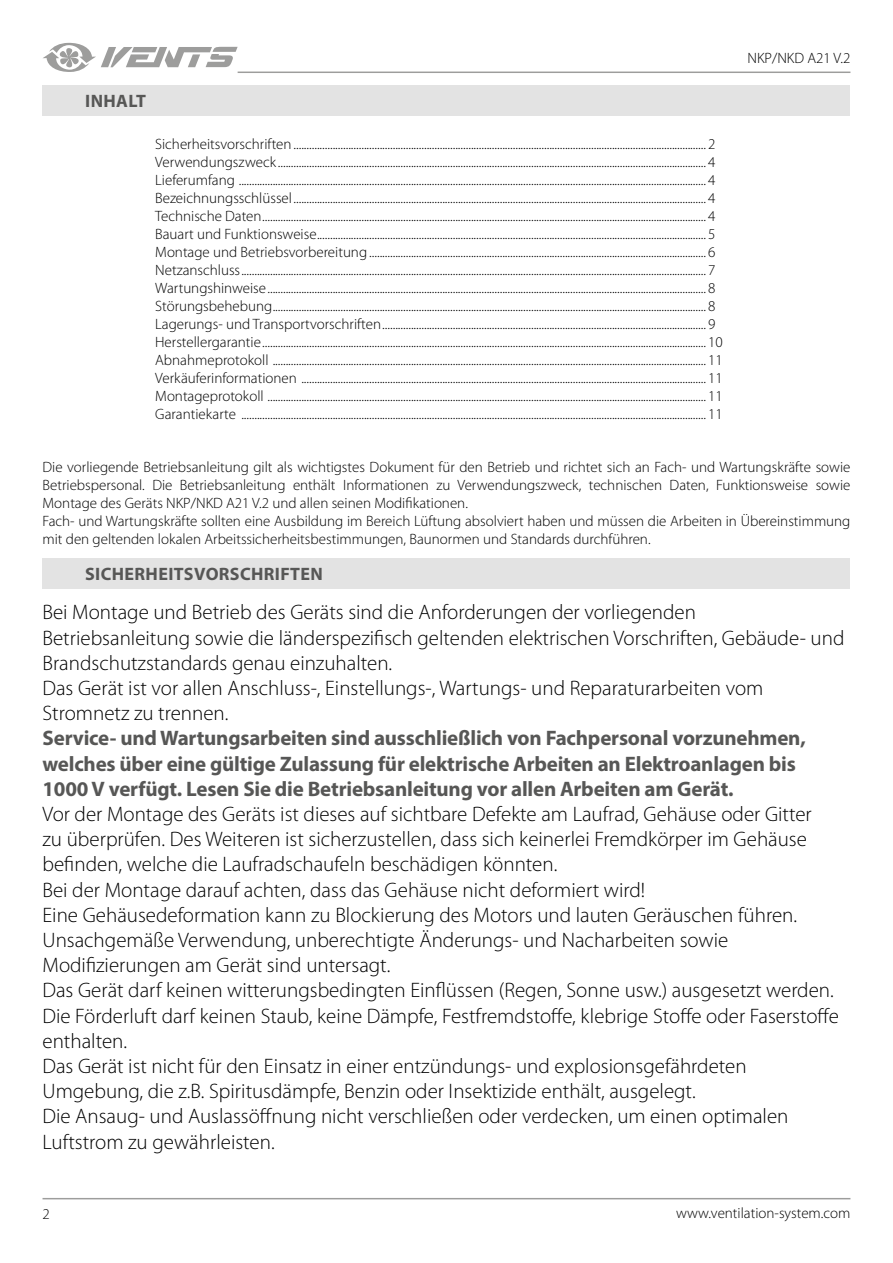
<style>
.page{position:relative;width:893px;height:1263px;background:#fff}
.page>*{position:absolute;margin:0;border:0;box-sizing:border-box;transform-origin:0 0}
.t1{font:300 21px/25.2px "Myriad Pro";color:#000}
.t2{font:700 21px/25.2px "Myriad Pro";letter-spacing:-.01em;color:#575756}
.t3{font:700 18px "Myriad Pro";letter-spacing:.02em;color:#575756}
.t4{font:300 15px/18px "Myriad Pro";color:#000}
</style>
<div class="page">
<hr style="left:43px;top:1198px;width:807px;height:1px;background:#9d9d9c">
<hr style="left:238px;top:72px;width:612px;height:1px;background:#9d9d9c">
<svg style="left:43px;top:43px;width:195px;height:29px"></svg>
<div style="left:43px;top:85px;width:807px;height:31px;background:#e3e3e3"></div>
<div style="left:43px;top:558px;width:807px;height:31px;background:#e3e3e3"></div>
<p class="t3" style="left:85px;top:89px;width:62px">INHALT</p>
<p class="t4" style="left:155px;top:136px;width:569px">Sicherheitsvorschriften.............................................................................................................................................................. 2<br>Verwendungszweck .................................................................................................................................................................... 4<br>Lieferumfang ................................................................................................................................................................................... 4<br>Bezeichnungsschlüssel.............................................................................................................................................................. 4<br>Technische Daten.......................................................................................................................................................................... 4<br>Bauart und Funktionsweise..................................................................................................................................................... 5<br>Montage und Betriebsvorbereitung ................................................................................................................................. 6<br>Netzanschluss.................................................................................................................................................................................. 7<br>Wartungshinweise........................................................................................................................................................................ 8<br>Störungsbehebung...................................................................................................................................................................... 8<br>Lagerungs- und Transportvorschriften............................................................................................................................ 9<br>Herstellergarantie.......................................................................................................................................................................... 10<br>Abnahmeprotokoll ...................................................................................................................................................................... 11<br>Verkäuferinformationen ........................................................................................................................................................... 11<br>Montageprotokoll ........................................................................................................................................................................ 11<br>Garantiekarte .................................................................................................................................................................................. 11</p>
<p class="t4" style="left:747px;top:49px;width:104px">NKP/NKD A21 V.2</p>
<p class="t4" style="left:43px;top:458px;width:809px">Die vorliegende Betriebsanleitung gilt als wichtigstes Dokument für den Betrieb und richtet sich an Fach- und Wartungskräfte sowie Betriebspersonal. Die Betriebsanleitung enthält Informationen zu Verwendungszweck, technischen Daten, Funktionsweise sowie Montage des Geräts NKP/NKD A21 V.2 und allen seinen Modifikationen.<br>Fach- und Wartungskräfte sollten eine Ausbildung im Bereich Lüftung absolviert haben und müssen die Arbeiten in Übereinstimmung mit den geltenden lokalen Arbeitssicherheitsbestimmungen, Baunormen und Standards durchführen.</p>
<p class="t3" style="left:85px;top:562px;width:239px">SICHERHEITSVORSCHRIFTEN</p>
<p class="t1" style="left:43px;top:600px;width:803px">Bei Montage und Betrieb des Geräts sind die Anforderungen der vorliegenden Betriebsanleitung sowie die länderspezifisch geltenden elektrischen Vorschriften, Gebäude- und Brandschutzstandards genau einzuhalten.<br>Das Gerät ist vor allen Anschluss-, Einstellungs-, Wartungs- und Reparaturarbeiten vom Stromnetz zu trennen.</p>
<p class="t2" style="left:43px;top:725px;width:765px">Service- und Wartungsarbeiten sind ausschließlich von Fachpersonal vorzunehmen, welches über eine gültige Zulassung für elektrische Arbeiten an Elektroanlagen bis<br>1000 V verfügt. Lesen Sie die Betriebsanleitung vor allen Arbeiten am Gerät.</p>
<p class="t1" style="left:43px;top:802px;width:798px">Vor der Montage des Geräts ist dieses auf sichtbare Defekte am Laufrad, Gehäuse oder Gitter<br>zu überprüfen. Des Weiteren ist sicherzustellen, dass sich keinerlei Fremdkörper im Gehäuse befinden, welche die Laufradschaufeln beschädigen könnten.<br>Bei der Montage darauf achten, dass das Gehäuse nicht deformiert wird!<br>Eine Gehäusedeformation kann zu Blockierung des Motors und lauten Geräuschen führen.<br>Unsachgemäße Verwendung, unberechtigte Änderungs- und Nacharbeiten sowie Modifizierungen am Gerät sind untersagt.<br>Das Gerät darf keinen witterungsbedingten Einflüssen (Regen, Sonne usw.) ausgesetzt werden.<br>Die Förderluft darf keinen Staub, keine Dämpfe, Festfremdstoffe, klebrige Stoffe oder Faserstoffe enthalten.<br>Das Gerät ist nicht für den Einsatz in einer entzündungs- und explosionsgefährdeten Umgebung, die z.B. Spiritusdämpfe, Benzin oder Insektizide enthält, ausgelegt.<br>Die Ansaug- und Auslassöffnung nicht verschließen oder verdecken, um einen optimalen Luftstrom zu gewährleisten.</p>
<p class="t4" style="left:43px;top:1205px;width:9px">2</p>
<p class="t4" style="left:676px;top:1204px;width:176px">www.ventilation-system.com</p>
</div>
